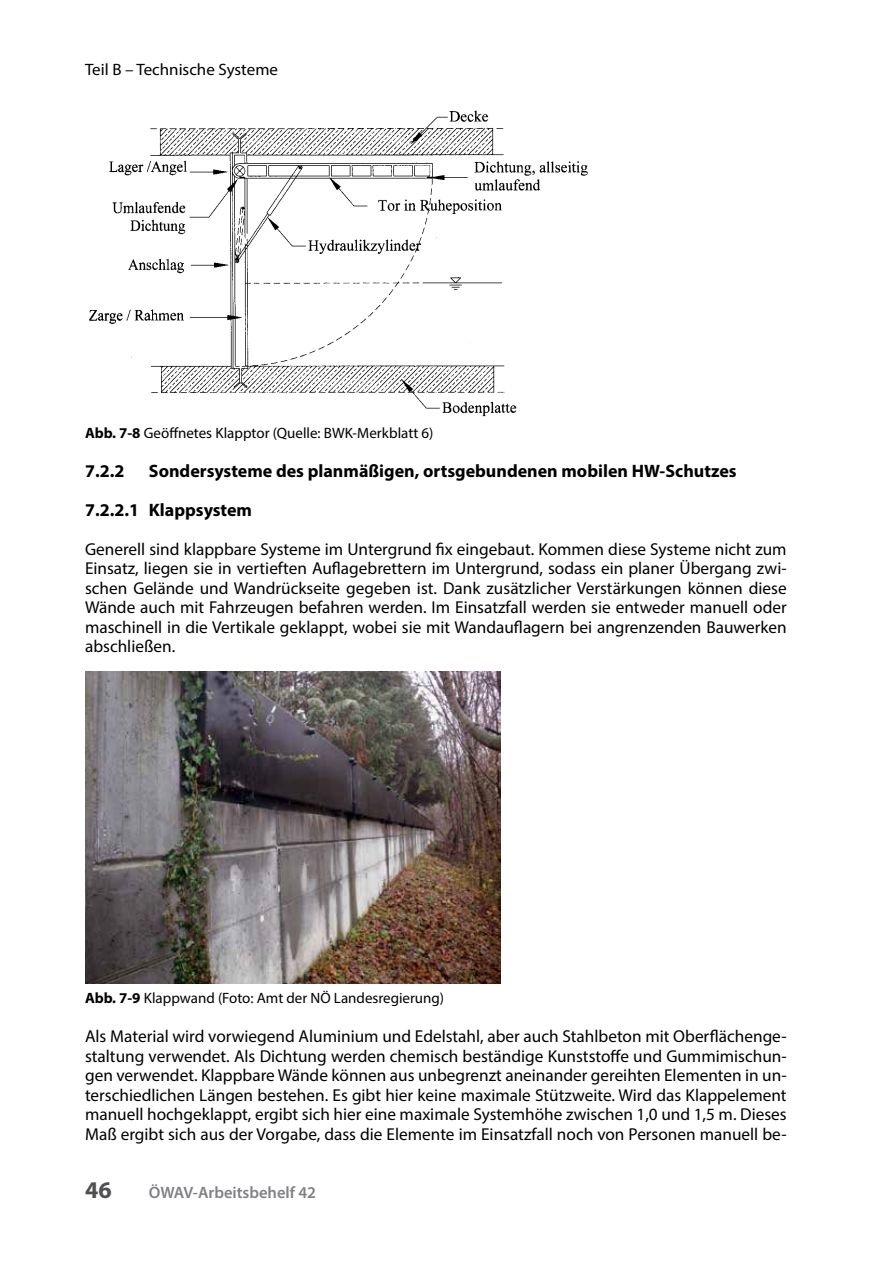
<style>
.page{position:relative;width:893px;height:1263px;background:#fff}
.page>*{position:absolute;margin:0;border:0;box-sizing:border-box;transform-origin:0 0}
.t1{font:700 24px "Myriad Pro";color:#504f53}
.t2{font:700 18px/39px "Myriad Pro";color:#000}
.t3{font:17.25px/19.5px "Myriad Pro";color:#000;text-align:justify}
.t4{font:16.5px "Myriad Pro";color:#000}
.t5{font:600 16.5px "Myriad Pro";color:#818084}
.t6{font:15px "Myriad Pro";color:#000}
.s1{font-weight:700}
</style>
<div class="page">
<img style="left:89px;top:110px;width:499px;height:307px">
<img style="left:85px;top:672px;width:416px;height:312px">
<p class="t4" style="left:85px;top:59px;width:194px">Teil B – Technische Systeme</p>
<p class="t6" style="left:85px;top:424px;width:350px"><span class="s1">Abb. 7-8</span> Geöffnetes Klapptor (Quelle: BWK-Merkblatt 6)</p>
<p class="t2" style="left:85px;top:451px;width:41px">7.2.2</p>
<p class="t2" style="left:85px;top:451px;width:653px;text-indent:64px">Sondersysteme des planmäßigen, ortsgebundenen mobilen HW-Schutzes<br>7.2.2.1 Klappsystem</p>
<p class="t3" style="left:85px;top:539px;width:703px">Generell sind klappbare Systeme im Untergrund fix eingebaut. Kommen diese Systeme nicht zum Einsatz, liegen sie in vertieften Auflagebrettern im Untergrund, sodass ein planer Übergang zwi&shy;schen Gelände und Wandrückseite gegeben ist. Dank zusätzlicher Verstärkungen können diese Wände auch mit Fahrzeugen befahren werden. Im Einsatzfall werden sie entweder manuell oder maschinell in die Vertikale geklappt, wobei sie mit Wandauflagern bei angrenzenden Bauwerken abschließen.</p>
<p class="t6" style="left:85px;top:989px;width:361px"><span class="s1">Abb. 7-9</span> Klappwand (Foto: Amt der NÖ Landesregierung)</p>
<p class="t3" style="left:85px;top:1026px;width:703px">Als Material wird vorwiegend Aluminium und Edelstahl, aber auch Stahlbeton mit Oberflächenge&shy;staltung verwendet. Als Dichtung werden chemisch beständige Kunststoffe und Gummimischun&shy;gen verwendet. Klappbare Wände können aus unbegrenzt aneinander gereihten Elementen in un&shy;terschiedlichen Längen bestehen. Es gibt hier keine maximale Stützweite. Wird das Klappelement manuell hochgeklappt, ergibt sich hier eine maximale Systemhöhe zwischen 1,0 und 1,5 m. Dieses Maß ergibt sich aus der Vorgabe, dass die Elemente im Einsatzfall noch von Personen manuell be-</p>
<h1 class="t1" style="left:85px;top:1175px;width:28px">46</h1>
<p class="t5" style="left:149px;top:1182px;width:169px">ÖWAV-Arbeitsbehelf 42</p>
</div>
